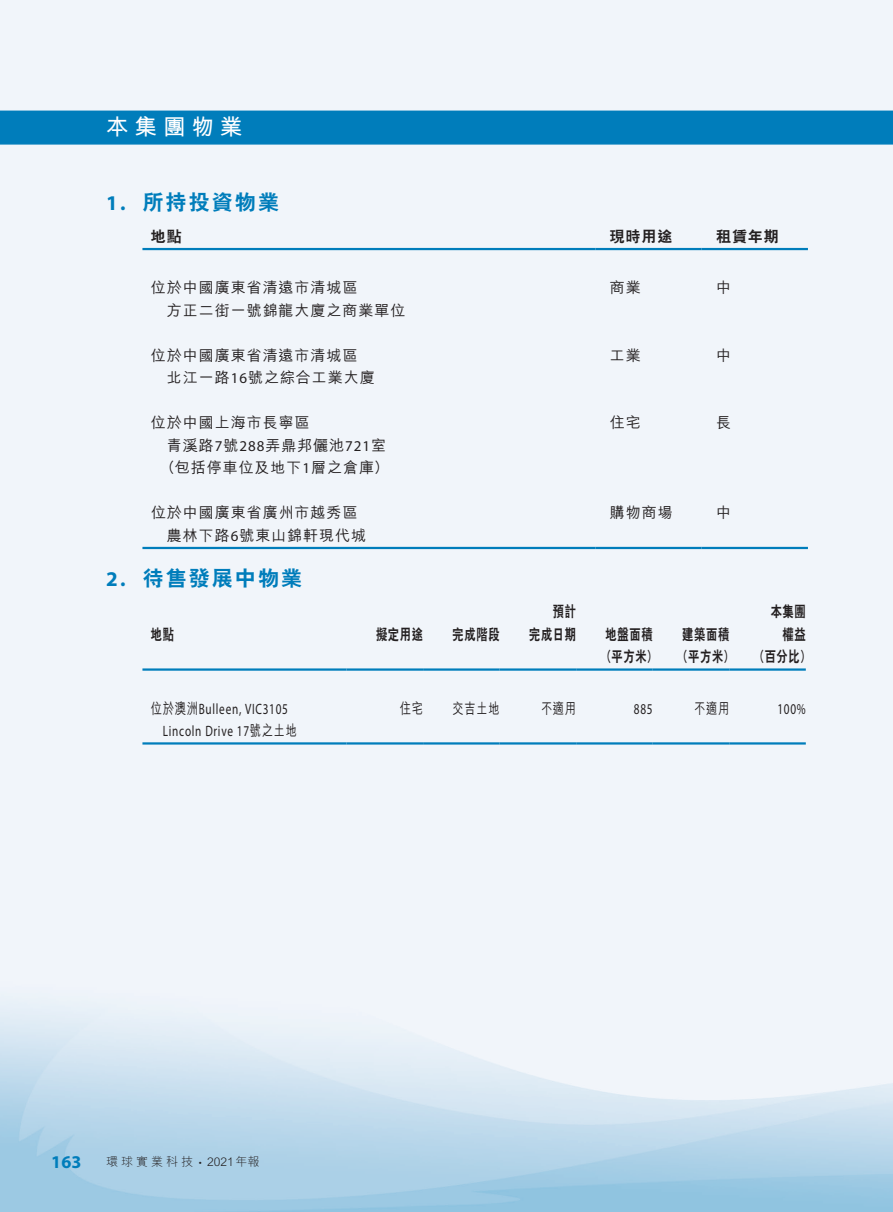
<style>
.page{position:relative;width:893px;height:1212px;background:#fff}
.page>*{position:absolute;margin:0;border:0;box-sizing:border-box;transform-origin:0 0}
.t1{font:700 22.5px "M Hei HK";letter-spacing:.26em;color:#fff}
.t2{font:800 21px "C Hei 2 HK";letter-spacing:.1em;color:#007dbb}
.t3{font:700 18px "Myriad Pro";color:#007dbb}
.t4{font:500 15px/22.5px "M Hei HK";letter-spacing:.065em;color:#231f20}
.t5{font:800 15px/22.5px "C Hei 2 HK";letter-spacing:.06em;color:#231f20;text-align:right;scale:.75 1}
.t6{font:15px/22.5px "Myriad Pro";letter-spacing:.065em;color:#231f20;scale:.75 1}
.t7{font:500 15px "M Hei HK";letter-spacing:.065em;color:#231f20;scale:.75 1}
.t8{font:800 15px "C Hei 2 HK";letter-spacing:.06em;color:#231f20}
.t9{font:300 12px "M Hei HK";letter-spacing:.19em;color:#231f20}
.s1{font-family:"Myriad Pro";font-weight:700}
.s2{font-family:"Myriad Pro";font-weight:400}
.s3{font-family:"M Hei HK";font-weight:500}
.s4{font-family:"Myriad Pro"}
</style>
<div class="page">
<img style="left:0;top:0;width:893px;height:1212px">
<div style="left:0;top:111px;width:893px;height:34px;background:#007dbb"></div>
<hr style="left:142px;top:248px;width:453px;height:2px;background:#007dbb">
<hr style="left:595px;top:248px;width:107px;height:2px;background:#007dbb">
<hr style="left:702px;top:248px;width:106px;height:2px;background:#007dbb">
<hr style="left:142px;top:547px;width:453px;height:2px;background:#007dbb">
<hr style="left:595px;top:547px;width:107px;height:2px;background:#007dbb">
<hr style="left:702px;top:547px;width:106px;height:2px;background:#007dbb">
<hr style="left:142px;top:668px;width:205px;height:3px;background:#007dbb">
<hr style="left:347px;top:668px;width:76px;height:3px;background:#007dbb">
<hr style="left:423px;top:668px;width:77px;height:3px;background:#007dbb">
<hr style="left:500px;top:668px;width:76px;height:3px;background:#007dbb">
<hr style="left:576px;top:668px;width:77px;height:3px;background:#007dbb">
<hr style="left:653px;top:668px;width:76px;height:3px;background:#007dbb">
<hr style="left:729px;top:668px;width:77px;height:3px;background:#007dbb">
<hr style="left:142px;top:742px;width:205px;height:2px;background:#007dbb">
<hr style="left:347px;top:742px;width:76px;height:2px;background:#007dbb">
<hr style="left:423px;top:742px;width:77px;height:2px;background:#007dbb">
<hr style="left:500px;top:742px;width:76px;height:2px;background:#007dbb">
<hr style="left:576px;top:742px;width:77px;height:2px;background:#007dbb">
<hr style="left:653px;top:742px;width:76px;height:2px;background:#007dbb">
<hr style="left:729px;top:742px;width:77px;height:2px;background:#007dbb">
<h1 class="t1" style="left:106px;top:110px;width:137px">本集團物業</h1>
<h2 class="t2" style="left:106px;top:188px;width:174px"><span class="s1">1.</span> 所持投資物業</h2>
<p class="t8" style="left:151px;top:226px;width:32px">地點</p>
<p class="t8" style="left:610px;top:226px;width:64px">現時用途</p>
<p class="t8" style="left:716px;top:226px;width:64px">租賃年期</p>
<p class="t4" style="left:167px;top:275px;width:240px;text-indent:-16px">位於中國廣東省清遠市清城區<br>方正二街一號錦龍大廈之商業單位</p>
<p class="t4" style="left:610px;top:275px;width:32px">商業</p>
<p class="t4" style="left:716px;top:275px;width:16px">中</p>
<p class="t4" style="left:167px;top:343px;width:209px;text-indent:-16px">位於中國廣東省清遠市清城區北江一路<span class="s2">16</span>號之綜合工業大廈</p>
<p class="t4" style="left:610px;top:343px;width:32px">工業</p>
<p class="t4" style="left:716px;top:343px;width:16px">中</p>
<p class="t4" style="left:151px;top:410px;width:160px">位於中國上海市長寧區</p>
<p class="t4" style="left:167px;top:433px;width:221px">青溪路<span class="s2">7</span>號<span class="s2">288</span>弄鼎邦儷池<span class="s2">721</span>室</p>
<p class="t4" style="left:160px;top:455px;width:230px">（包括停車位及地下<span class="s2">1</span>層之倉庫）</p>
<p class="t4" style="left:610px;top:410px;width:32px">住宅</p>
<p class="t4" style="left:716px;top:410px;width:16px">長</p>
<p class="t4" style="left:167px;top:500px;width:201px;text-indent:-16px">位於中國廣東省廣州市越秀區農林下路<span class="s2">6</span>號東山錦軒現代城</p>
<p class="t4" style="left:610px;top:500px;width:64px">購物商場</p>
<p class="t4" style="left:716px;top:500px;width:16px">中</p>
<h2 class="t2" style="left:106px;top:564px;width:197px"><span class="s1">2.</span> 待售發展中物業</h2>
<p class="t5" style="left:151px;top:623px;width:32px">地點</p>
<p class="t5" style="left:376px;top:623px;width:64px">擬定用途</p>
<p class="t5" style="left:453px;top:623px;width:64px">完成階段</p>
<p class="t5" style="left:529px;top:601px;width:64px">預計<br>完成日期</p>
<p class="t5" style="left:606px;top:623px;width:64px">地盤面積</p>
<p class="t5" style="left:682px;top:623px;width:64px">建築面積</p>
<p class="t5" style="left:771px;top:601px;width:48px">本集團權益</p>
<p class="t5" style="left:601px;top:646px;width:77px">（平方米）</p>
<p class="t5" style="left:677px;top:646px;width:77px">（平方米）</p>
<p class="t5" style="left:754px;top:646px;width:77px">（百分比）</p>
<p class="t6" style="left:163px;top:697px;width:180px;text-indent:-12px"><span class="s3">位於澳洲</span>Bulleen, VIC3105<br>Lincoln Drive 17<span class="s3">號之土地</span></p>
<p class="t7" style="left:400px;top:697px;width:32px">住宅</p>
<p class="t7" style="left:452px;top:697px;width:64px">交吉土地</p>
<p class="t7" style="left:541px;top:697px;width:48px">不適用</p>
<p class="t6" style="left:634px;top:697px;width:27px">885</p>
<p class="t7" style="left:694px;top:697px;width:48px">不適用</p>
<p class="t6" style="left:777px;top:697px;width:39px">100%</p>
<p class="t3" style="left:51px;top:1150px;width:32px">163</p>
<p class="t9" style="left:106px;top:1153px;width:155px">環球實業科技 <span class="s4">•</span> 2021年報</p>
</div>
